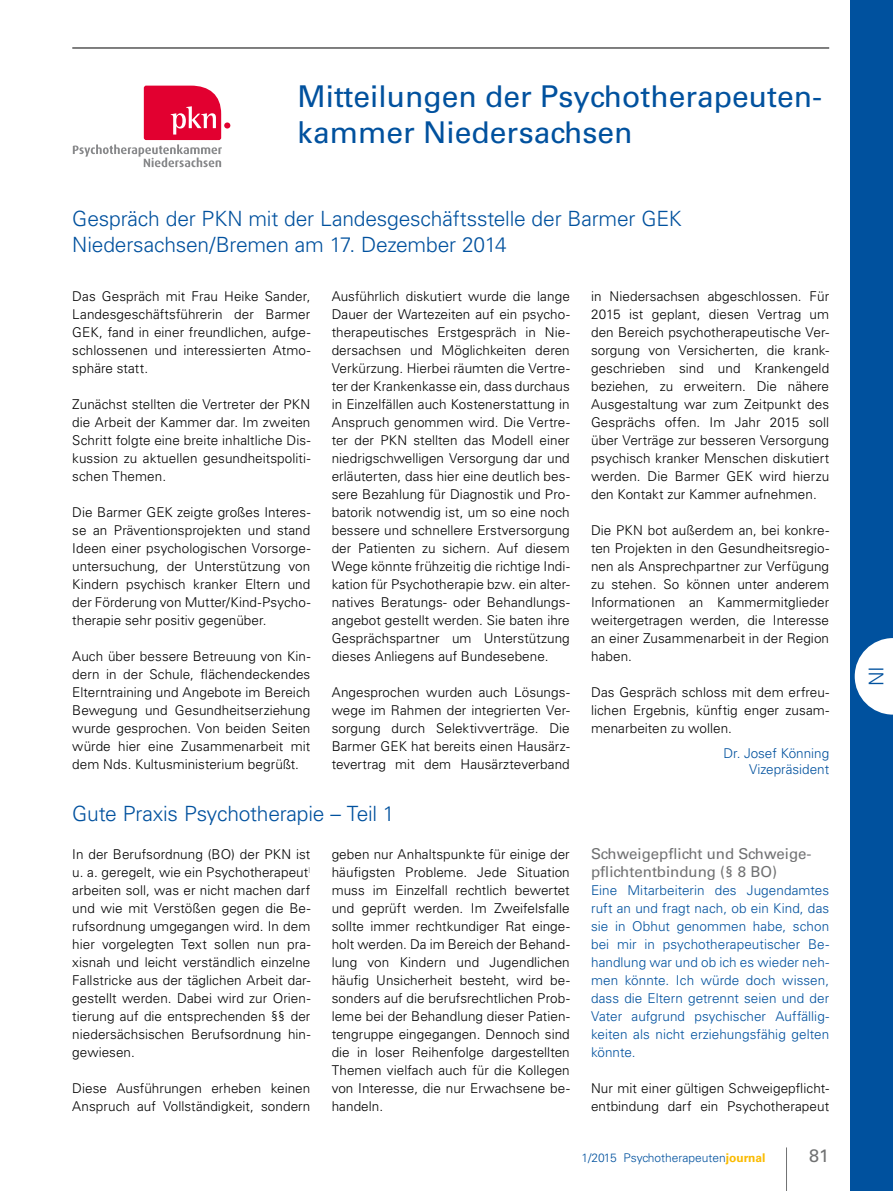
<style>
.page{position:relative;width:893px;height:1191px;background:#fff}
.page>*{position:absolute;margin:0;border:0;box-sizing:border-box;transform-origin:0 0}
.t1{font:30px/36px "Univers LT Std";color:#00519e}
.t2{font:300 21px/25.5px "Univers LT Std";letter-spacing:-.01em;color:#00519e}
.t3{font:300 20.25px "Univers LT Std";color:#00519e}
.t4{font:18px "Univers LT Std";color:#707172}
.t5{font:15px/18px "Univers LT Std";color:#707172}
.t6{font:300 13.5px/18px "Univers LT Std";letter-spacing:.005em;color:#000;text-align:justify}
.t7{font:300 13.5px/18px "Univers LT Std";color:#00519e;text-align:right}
.t8{font:300 12px "Univers LT Std";color:#00519e}
.s1{font-weight:700;color:#fabb00}
</style>
<div class="page">
<hr style="left:72px;top:48px;width:757px;height:1px;background:#000">
<hr style="left:786px;top:1147px;width:1px;height:44px;background:#707172">
<div style="left:850px;top:0;width:43px;height:1191px;background:#00519e"></div>
<svg style="left:855px;top:638px;width:38px;height:76px"></svg>
<svg style="left:73px;top:86px;width:157px;height:81px"></svg>
<h1 class="t1" style="left:298px;top:78px;width:526px">Mitteilungen der Psychotherapeuten&shy;kammer Niedersachsen</h1>
<h2 class="t2" style="left:72px;top:206px;width:611px">Gespräch der PKN mit der Landesgeschäftsstelle der Barmer GEK<br>Niedersachsen/Bremen am 17. Dezember 2014</h2>
<p class="t6" style="left:72px;top:287px;width:240px">Das Gespräch mit Frau Heike Sander, Landesgeschäftsführerin der Barmer GEK, fand in einer freundlichen, aufge&shy;schlossenen und interessierten Atmo&shy;sphäre statt.</p>
<p class="t6" style="left:72px;top:395px;width:240px">Zunächst stellten die Vertreter der PKN die Arbeit der Kammer dar. Im zweiten Schritt folgte eine breite inhaltliche Dis&shy;kussion zu aktuellen gesundheitspoliti&shy;schen Themen.</p>
<p class="t6" style="left:72px;top:503px;width:240px">Die Barmer GEK zeigte großes Interes&shy;se an Präventionsprojekten und stand Ideen einer psychologischen Vorsorge&shy;untersuchung, der Unterstützung von Kindern psychisch kranker Eltern und der Förderung von Mutter/Kind-Psycho&shy;therapie sehr positiv gegenüber.</p>
<p class="t6" style="left:72px;top:647px;width:240px">Auch über bessere Betreuung von Kin&shy;dern in der Schule, flächendeckendes Elterntraining und Angebote im Bereich Bewegung und Gesundheitserziehung wurde gesprochen. Von beiden Seiten würde hier eine Zusammenarbeit mit dem Nds. Kultusministerium begrüßt.</p>
<p class="t6" style="left:332px;top:287px;width:240px">Ausführlich diskutiert wurde die lange Dauer der Wartezeiten auf ein psycho&shy;therapeutisches Erstgespräch in Nie&shy;dersachsen und Möglichkeiten deren Verkürzung. Hierbei räumten die Vertre&shy;ter der Krankenkasse ein, dass durchaus in Einzelfällen auch Kostenerstattung in Anspruch genommen wird. Die Vertre&shy;ter der PKN stellten das Modell einer niedrigschwelligen Versorgung dar und erläuterten, dass hier eine deutlich bes&shy;sere Bezahlung für Diagnostik und Pro&shy;batorik notwendig ist, um so eine noch bessere und schnellere Erstversorgung der Patienten zu sichern. Auf diesem Wege könnte frühzeitig die richtige Indi&shy;kation für Psychotherapie bzw. ein alter&shy;natives Beratungs- oder Behandlungs&shy;angebot gestellt werden. Sie baten ihre Gesprächspartner um Unterstützung dieses Anliegens auf Bundesebene.</p>
<p class="t6" style="left:332px;top:683px;width:240px">Angesprochen wurden auch Lösungs&shy;wege im Rahmen der integrierten Ver&shy;sorgung durch Selektivverträge. Die Barmer GEK hat bereits einen Hausärz&shy;tevertrag mit dem Hausärzteverband</p>
<p class="t6" style="left:591px;top:287px;width:240px">in Niedersachsen abgeschlossen. Für 2015 ist geplant, diesen Vertrag um den Bereich psychotherapeutische Ver&shy;sorgung von Versicherten, die krank&shy;geschrieben sind und Krankengeld beziehen, zu erweitern. Die nähere Ausgestaltung war zum Zeitpunkt des Gesprächs offen. Im Jahr 2015 soll über Verträge zur besseren Versorgung psychisch kranker Menschen diskutiert werden. Die Barmer GEK wird hierzu den Kontakt zur Kammer aufnehmen.</p>
<p class="t6" style="left:591px;top:521px;width:240px">Die PKN bot außerdem an, bei konkre&shy;ten Projekten in den Gesundheitsregio&shy;nen als Ansprechpartner zur Verfügung zu stehen. So können unter anderem Informationen an Kammermitglieder weitergetragen werden, die Interesse an einer Zusammenarbeit in der Region haben.</p>
<p class="t6" style="left:591px;top:683px;width:240px">Das Gespräch schloss mit dem erfreu&shy;lichen Ergebnis, künftig enger zusam&shy;menarbeiten zu wollen.</p>
<p class="t7" style="left:723px;top:745px;width:107px;line-height:16.2px">Dr. Josef Könning<br>Vizepräsident</p>
<h2 class="t2" style="left:72px;top:800px;width:324px">Gute Praxis Psychotherapie – Teil 1</h2>
<p class="t6" style="left:72px;top:845px;width:240px">In der Berufsordnung (BO) der PKN ist u. a. geregelt, wie ein Psychotherapeut<sup>1 </sup>arbeiten soll, was er nicht machen darf und wie mit Verstößen gegen die Be&shy;rufsordnung umgegangen wird. In dem hier vorgelegten Text sollen nun pra&shy;xisnah und leicht verständlich einzelne Fallstricke aus der täglichen Arbeit dar&shy;gestellt werden. Dabei wird zur Orien&shy;tierung auf die entsprechenden §§ der niedersächsischen Berufsordnung hin&shy;gewiesen.</p>
<p class="t6" style="left:72px;top:1079px;width:240px">Diese Ausführungen erheben keinen<br>Anspruch auf Vollständigkeit, sondern</p>
<p class="t6" style="left:332px;top:845px;width:240px">geben nur Anhaltspunkte für einige der häufigsten Probleme. Jede Situation muss im Einzelfall rechtlich bewertet und geprüft werden. Im Zweifelsfalle sollte immer rechtkundiger Rat einge&shy;holt werden. Da im Bereich der Behand&shy;lung von Kindern und Jugendlichen häufig Unsicherheit besteht, wird be&shy;sonders auf die berufsrechtlichen Prob&shy;leme bei der Behandlung dieser Patien&shy;tengruppe eingegangen. Dennoch sind die in loser Reihenfolge dargestellten Themen vielfach auch für die Kollegen von Interesse, die nur Erwachsene be&shy;handeln.</p>
<p class="t5" style="left:591px;top:845px;width:222px">Schweigepflicht und Schweige&shy;pflichtentbindung (§ 8 BO)</p>
<p class="t7" style="left:591px;top:881px;width:240px;text-align:justify">Eine Mitarbeiterin des Jugendamtes ruft an und fragt nach, ob ein Kind, das sie in Obhut genommen habe, schon bei mir in psychotherapeutischer Be&shy;handlung war und ob ich es wieder neh&shy;men könnte. Ich würde doch wissen, dass die Eltern getrennt seien und der Vater aufgrund psychischer Auffällig&shy;keiten als nicht erziehungsfähig gelten könnte.</p>
<p class="t6" style="left:591px;top:1079px;width:240px">Nur mit einer gültigen Schweigepflicht&shy;entbindung darf ein Psychotherapeut</p>
<p class="t8" style="left:581px;top:1150px;width:185px">1/2015 Psychotherapeuten<span class="s1">journal</span></p>
<h3 class="t4" style="left:809px;top:1144px;width:22px">81</h3>
<h3 class="t3" style="left:864px;top:686px;width:22px;rotate:-90deg">NI</h3>
</div>
